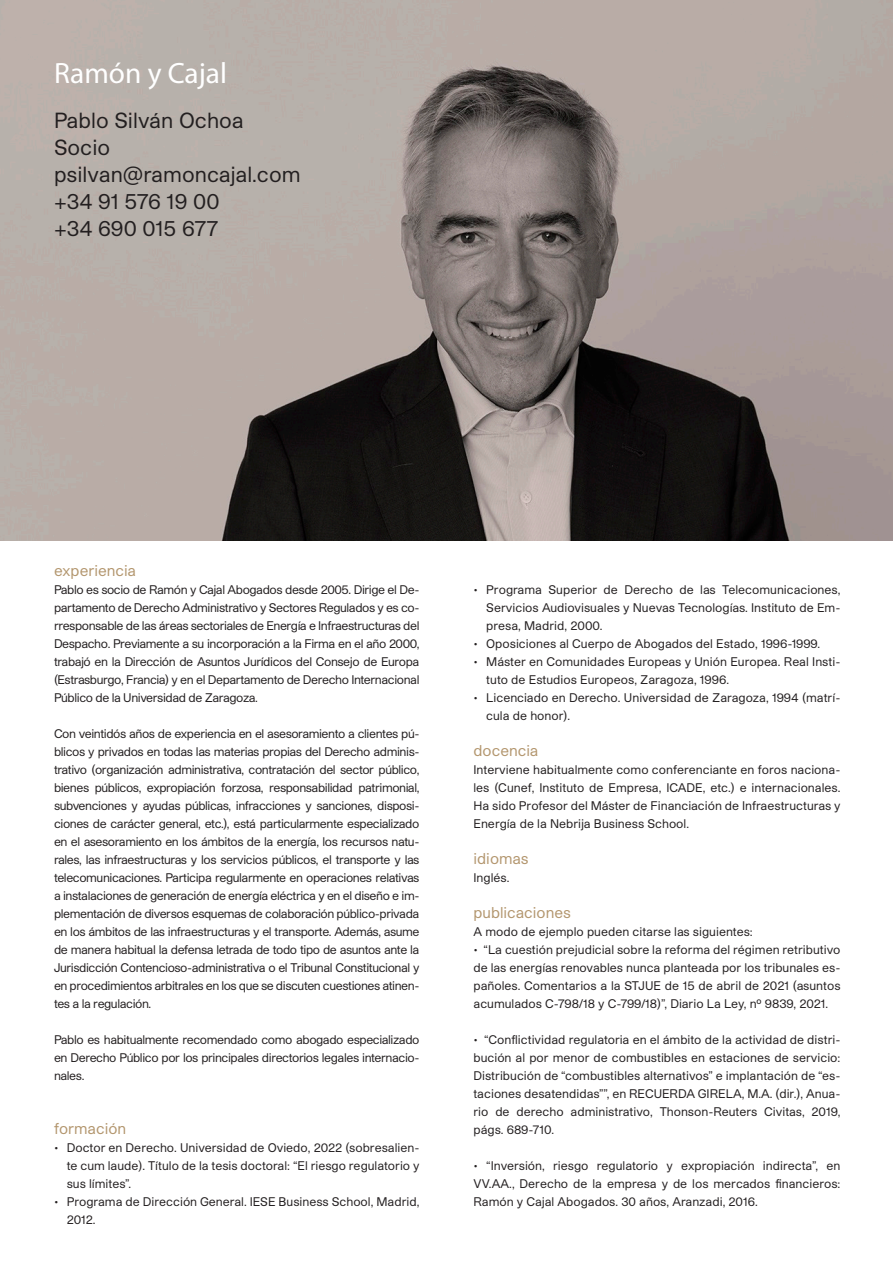
<style>
.page{position:relative;width:893px;height:1263px;background:#fff}
.page>*{position:absolute;margin:0;border:0;box-sizing:border-box;transform-origin:0 0}
.t1{font:29.4px "Myriad Pro";color:#fff}
.t2{font:21px "Studio Pro";color:#231f20}
.formacion{font:15px "Studio Pro";color:#b3966e}
.cuerpo_de_texto{font:12px/18px "Studio Pro";color:#231f20;text-align:justify}
.formacion-2{font:12px/18px "Studio Pro";color:#231f20}
</style>
<div class="page">
<img style="left:0;top:0;width:893px;height:540px">
<h1 class="t1" style="left:54px;top:55px;width:175px">Ramón y Cajal</h1>
<p class="t2" style="left:54px;top:107px;width:191px">Pablo Silván Ochoa</p>
<p class="t2" style="left:54px;top:134px;width:58px">Socio</p>
<p class="t2" style="left:54px;top:161px;width:248px">psilvan@ramoncajal.com</p>
<p class="t2" style="left:54px;top:188px;width:167px">+34 91 576 19 00</p>
<p class="t2" style="left:54px;top:215px;width:166px">+34 690 015 677</p>
<p class="formacion" style="left:54px;top:561px;width:84px">experiencia</p>
<p class="cuerpo_de_texto" style="left:54px;top:580px;width:367px">Pablo es socio de Ramón y Cajal Abogados desde 2005. Dirige el De&shy;partamento de Derecho Administrativo y Sectores Regulados y es co&shy;rresponsable de las áreas sectoriales de Energía e Infraestructuras del Despacho. Previamente a su incorporación a la Firma en el año 2000, trabajó en la Dirección de Asuntos Jurídicos del Consejo de Europa (Estrasburgo, Francia) y en el Departamento de Derecho Internacional Público de la Universidad de Zaragoza.</p>
<p class="cuerpo_de_texto" style="left:54px;top:724px;width:367px">Con veintidós años de experiencia en el asesoramiento a clientes pú&shy;blicos y privados en todas las materias propias del Derecho adminis&shy;trativo (organización administrativa, contratación del sector público, bienes públicos, expropiación forzosa, responsabilidad patrimonial, subvenciones y ayudas públicas, infracciones y sanciones, disposi&shy;ciones de carácter general, etc.), está particularmente especializado en el asesoramiento en los ámbitos de la energía, los recursos natu&shy;rales, las infraestructuras y los servicios públicos, el transporte y las telecomunicaciones. Participa regularmente en operaciones relativas a instalaciones de generación de energía eléctrica y en el diseño e im&shy;plementación de diversos esquemas de colaboración público-privada en los ámbitos de las infraestructuras y el transporte. Además, asume de manera habitual la defensa letrada de todo tipo de asuntos ante la Jurisdicción Contencioso-administrativa o el Tribunal Constitucional y en procedimientos arbitrales en los que se discuten cuestiones atinen&shy;tes a la regulación.</p>
<p class="cuerpo_de_texto" style="left:54px;top:1030px;width:367px">Pablo es habitualmente recomendado como abogado especializado en Derecho Público por los principales directorios legales internacio&shy;nales.</p>
<p class="formacion" style="left:54px;top:1119px;width:74px">formación</p>
<p class="formacion-2" style="left:67px;top:1138px;width:354px;text-align:justify;text-indent:-13px">• Doctor en Derecho. Universidad de Oviedo, 2022 (sobresalien&shy;te cum laude). Título de la tesis doctoral: “El riesgo regulatorio y sus límites”.</p>
<p class="formacion-2" style="left:67px;top:1192px;width:354px;text-indent:-13px">• Programa de Dirección General. IESE Business School, Madrid,<br>2012.</p>
<p class="formacion-2" style="left:486px;top:580px;width:356px;text-align:justify;text-indent:-13px">• Programa Superior de Derecho de las Telecomunicaciones, Servicios Audiovisuales y Nuevas Tecnologías. Instituto de Em&shy;presa, Madrid, 2000.</p>
<p class="formacion-2" style="left:473px;top:634px;width:348px">• Oposiciones al Cuerpo de Abogados del Estado, 1996-1999.</p>
<p class="formacion-2" style="left:486px;top:652px;width:356px;text-indent:-13px">• Máster en Comunidades Europeas y Unión Europea. Real Insti&shy;tuto de Estudios Europeos, Zaragoza, 1996.</p>
<p class="formacion-2" style="left:486px;top:688px;width:356px;text-indent:-13px">• Licenciado en Derecho. Universidad de Zaragoza, 1994 (matrí&shy;cula de honor).</p>
<p class="formacion" style="left:473px;top:741px;width:66px">docencia</p>
<p class="cuerpo_de_texto" style="left:473px;top:760px;width:368px">Interviene habitualmente como conferenciante en foros naciona&shy;les (Cunef, Instituto de Empresa, ICADE, etc.) e internacionales.<br>Ha sido Profesor del Máster de Financiación de Infraestructuras y Energía de la Nebrija Business School.</p>
<p class="formacion" style="left:473px;top:849px;width:57px">idiomas</p>
<p class="cuerpo_de_texto" style="left:473px;top:868px;width:37px">Inglés.</p>
<p class="formacion" style="left:473px;top:903px;width:99px">publicaciones</p>
<p class="cuerpo_de_texto" style="left:473px;top:922px;width:281px">A modo de ejemplo pueden citarse las siguientes:</p>
<p class="cuerpo_de_texto" style="left:473px;top:940px;width:368px">• “La cuestión prejudicial sobre la reforma del régimen retributivo de las energías renovables nunca planteada por los tribunales es&shy;pañoles. Comentarios a la STJUE de 15 de abril de 2021 (asuntos acumulados C-798/18 y C-799/18)”, Diario La Ley, nº 9839, 2021.</p>
<p class="cuerpo_de_texto" style="left:473px;top:1030px;width:368px">• “Conflictividad regulatoria en el ámbito de la actividad de distri&shy;bución al por menor de combustibles en estaciones de servicio:<br>Distribución de “combustibles alternativos” e implantación de “es&shy;taciones desatendidas””, en RECUERDA GIRELA, M.A. (dir.), Anua&shy;rio de derecho administrativo, Thonson-Reuters Civitas, 2019, págs. 689-710.</p>
<p class="cuerpo_de_texto" style="left:473px;top:1156px;width:368px">• “Inversión, riesgo regulatorio y expropiación indirecta”, en VV.AA., Derecho de la empresa y de los mercados financieros:<br>Ramón y Cajal Abogados. 30 años, Aranzadi, 2016.</p>
</div>
